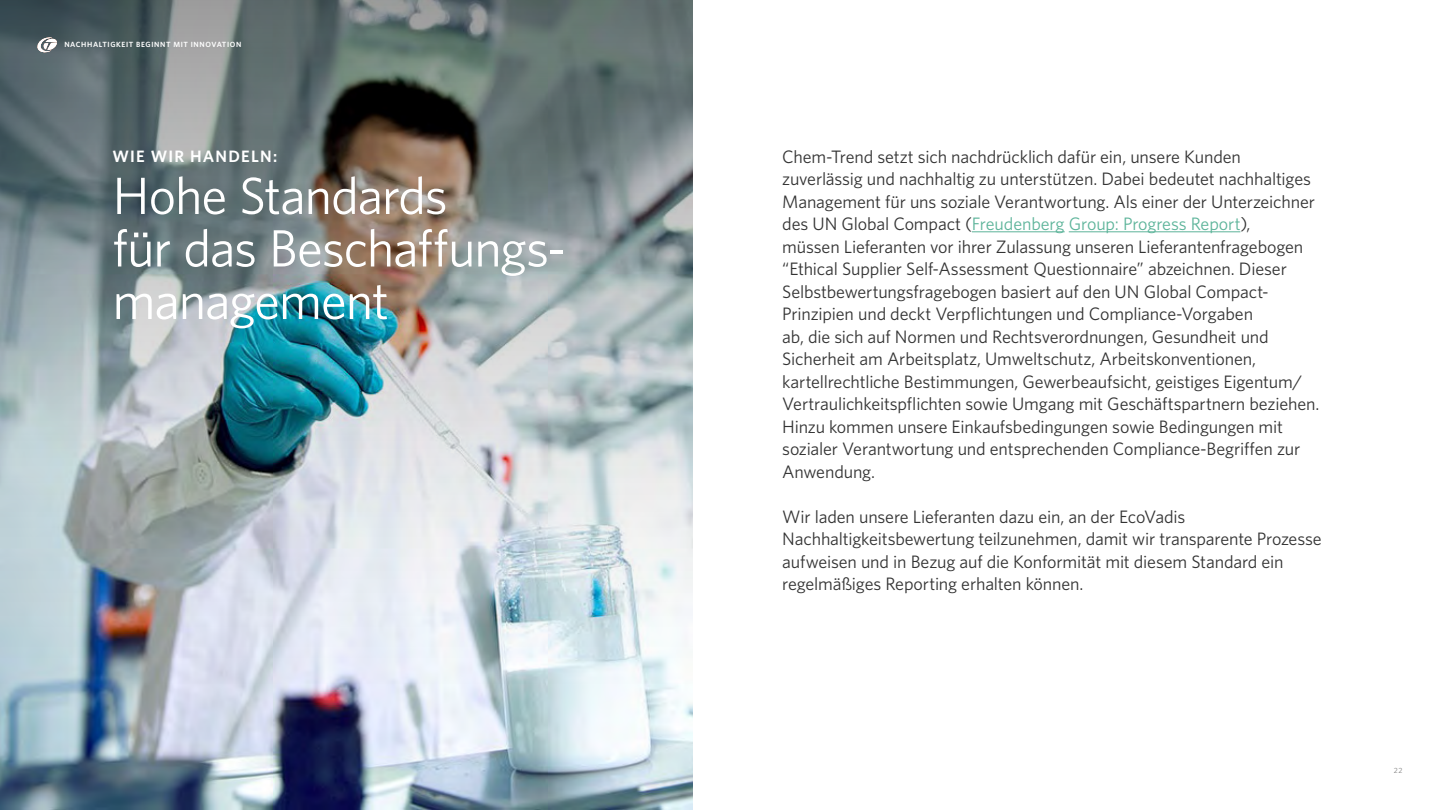
<style>
.page{position:relative;width:1440px;height:810px;background:#fff}
.page>*{position:absolute;margin:0;border:0;box-sizing:border-box;transform-origin:0 0}
.t1{font:52.5px/52.5px "Whitney";letter-spacing:-.025em;color:#fff}
.t2{font:18px/22.5px "Whitney";letter-spacing:-.01em;color:#333}
.t3{font:600 16.5px "Whitney";letter-spacing:.07em;color:#fff}
.t4{font:600 7.5px "Whitney";letter-spacing:.085em;color:#fff}
.t5{font:7.5px "Whitney";color:#808080}
.s1{color:#5db49a}
</style>
<div class="page">
<img style="left:0;top:720px;width:692px;height:90px">
<img style="left:0;top:0;width:692px;height:720px">
<svg style="left:36px;top:37px;width:21px;height:16px"></svg>
<hr style="left:972px;top:231px;width:93px;height:1px;background:#5db49a">
<hr style="left:1069px;top:231px;width:171px;height:1px;background:#5db49a">
<p class="t4" style="left:64px;top:40px;width:178px">NACHHALTIGKEIT BEGINNT MIT INNOVATION</p>
<p class="t3" style="left:112px;top:145px;width:166px">WIE WIR HANDELN:</p>
<h1 class="t1" style="left:112px;top:168px;width:455px">Hohe Standards<br>für das Beschaffungs&shy;management</h1>
<p class="t2" style="left:782px;top:145px;width:539px">Chem-Trend setzt sich nachdrücklich dafür ein, unsere Kunden zuverlässig und nachhaltig zu unterstützen. Dabei bedeutet nachhaltiges Management für uns soziale Verantwortung. Als einer der Unterzeichner des UN Global Compact (<span class="s1">Freudenberg Group: Progress Report</span>),<br>müssen Lieferanten vor ihrer Zulassung unseren Lieferantenfragebogen “Ethical Supplier Self-Assessment Questionnaire” abzeichnen. Dieser Selbstbewertungsfragebogen basiert auf den UN Global Compact-Prinzipien und deckt Verpflichtungen und Compliance-Vorgaben<br>ab, die sich auf Normen und Rechtsverordnungen, Gesundheit und Sicherheit am Arbeitsplatz, Umweltschutz, Arbeitskonventionen, kartellrechtliche Bestimmungen, Gewerbeaufsicht, geistiges Eigentum/ Vertraulichkeitspflichten sowie Umgang mit Geschäftspartnern beziehen.<br>Hinzu kommen unsere Einkaufsbedingungen sowie Bedingungen mit sozialer Verantwortung und entsprechenden Compliance-Begriffen zur Anwendung.</p>
<p class="t2" style="left:782px;top:505px;width:541px">Wir laden unsere Lieferanten dazu ein, an der EcoVadis Nachhaltigkeitsbewertung teilzunehmen, damit wir transparente Prozesse aufweisen und in Bezug auf die Konformität mit diesem Standard ein regelmäßiges Reporting erhalten können.</p>
<p class="t5" style="left:1394px;top:765px;width:10px">22</p>
</div>
